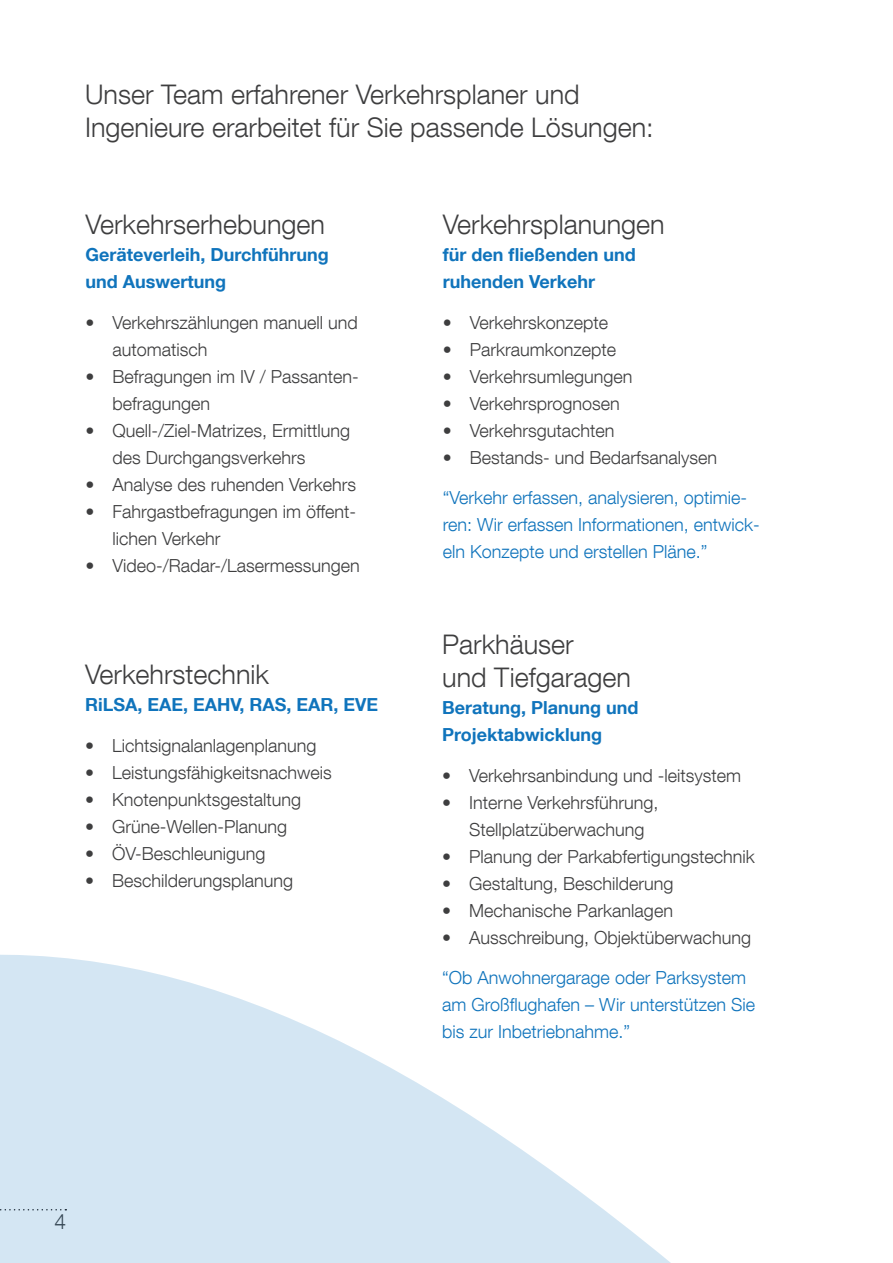
<style>
.page{position:relative;width:893px;height:1263px;background:#fff}
.page>*{position:absolute;margin:0;border:0;box-sizing:border-box;transform-origin:0 0}
.t1{font:300 27px/33px "Helvetica Neue LT Com";color:#3e3e3f}
.t2{font:300 21px "Helvetica Neue LT Com";color:#3e3e3f}
.t3{font:300 18px/27px "Helvetica Neue LT Com";color:#3e3e3f}
.t4{font:300 18px/27px "Helvetica Neue LT Com";color:#1074bc}
.t5{font:700 18px/27px "Helvetica Neue LT Com";color:#1074bc}
</style>
<div class="page">
<svg style="left:0;top:954px;width:671px;height:309px;fill:#d4e6f3"></svg>
<p class="t1" style="left:85px;top:78px;width:570px">Unser Team erfahrener Verkehrsplaner und<br>Ingenieure erarbeitet für Sie passende Lösungen:</p>
<p class="t1" style="left:85px;top:207px;width:241px">Verkehrserhebungen</p>
<p class="t5" style="left:85px;top:241px;width:245px">Geräteverleih, Durchführung</p>
<p class="t5" style="left:85px;top:268px;width:142px">und Auswertung</p>
<p class="t3" style="left:112px;top:308px;width:247px;text-indent:-27px">• Verkehrszählungen manuell und automatisch</p>
<p class="t3" style="left:112px;top:362px;width:248px;text-indent:-27px">• Befragungen im IV / Passanten&shy;befragungen</p>
<p class="t3" style="left:112px;top:416px;width:239px;text-indent:-27px">• Quell-/Ziel-Matrizes, Ermittlung des Durchgangsverkehrs</p>
<p class="t3" style="left:85px;top:470px;width:272px">• Analyse des ruhenden Verkehrs</p>
<p class="t3" style="left:112px;top:497px;width:245px;text-indent:-27px">• Fahrgastbefragungen im öffent&shy;lichen Verkehr</p>
<p class="t3" style="left:85px;top:551px;width:276px">• Video-/Radar-/Lasermessungen</p>
<p class="t1" style="left:85px;top:658px;width:186px">Verkehrstechnik</p>
<p class="t5" style="left:85px;top:691px;width:295px">RiLSA, EAE, EAHV, RAS, EAR, EVE</p>
<p class="t3" style="left:85px;top:732px;width:233px">• Lichtsignalanlagenplanung</p>
<p class="t3" style="left:85px;top:759px;width:248px">• Leistungsfähigkeitsnachweis</p>
<p class="t3" style="left:85px;top:786px;width:217px">• Knotenpunktsgestaltung</p>
<p class="t3" style="left:85px;top:813px;width:204px">• Grüne-Wellen-Planung</p>
<p class="t3" style="left:85px;top:840px;width:182px">• ÖV-Beschleunigung</p>
<p class="t3" style="left:85px;top:867px;width:210px">• Beschilderungsplanung</p>
<p class="t1" style="left:443px;top:207px;width:224px">Verkehrsplanungen</p>
<p class="t5" style="left:443px;top:241px;width:195px">für den fließenden und</p>
<p class="t5" style="left:443px;top:268px;width:154px">ruhenden Verkehr</p>
<p class="t3" style="left:443px;top:308px;width:167px">• Verkehrskonzepte</p>
<p class="t3" style="left:443px;top:335px;width:175px">• Parkraumkonzepte</p>
<p class="t3" style="left:443px;top:362px;width:191px">• Verkehrsumlegungen</p>
<p class="t3" style="left:443px;top:389px;width:179px">• Verkehrsprognosen</p>
<p class="t3" style="left:443px;top:416px;width:173px">• Verkehrsgutachten</p>
<p class="t3" style="left:443px;top:443px;width:276px">• Bestands- und Bedarfsanalysen</p>
<p class="t4" style="left:443px;top:484px;width:319px">“Verkehr erfassen, analysieren, optimie&shy;ren: Wir erfassen Informationen, entwick&shy;eln Konzepte und erstellen Pläne.”</p>
<p class="t1" style="left:442px;top:628px;width:133px">Parkhäuser</p>
<p class="t1" style="left:442px;top:661px;width:190px">und Tiefgaragen</p>
<p class="t5" style="left:442px;top:694px;width:198px">Beratung, Planung und<br>Projektabwicklung</p>
<p class="t3" style="left:442px;top:762px;width:301px">• Verkehrsanbindung und -leitsystem</p>
<p class="t3" style="left:469px;top:789px;width:191px;text-indent:-27px">• Interne Verkehrsführung,<br>Stellplatzüberwachung</p>
<p class="t3" style="left:442px;top:843px;width:314px">• Planung der Parkabfertigungstechnik</p>
<p class="t3" style="left:442px;top:870px;width:233px">• Gestaltung, Beschilderung</p>
<p class="t3" style="left:442px;top:897px;width:232px">• Mechanische Parkanlagen</p>
<p class="t3" style="left:442px;top:924px;width:310px">• Ausschreibung, Objektüberwachung</p>
<p class="t4" style="left:442px;top:964px;width:314px">“Ob Anwohnergarage oder Parksystem am Großflughafen – Wir unterstützen Sie bis zur Inbetriebnahme.”</p>
<p class="t2" style="left:54px;top:1209px;width:13px">4</p>
</div>
